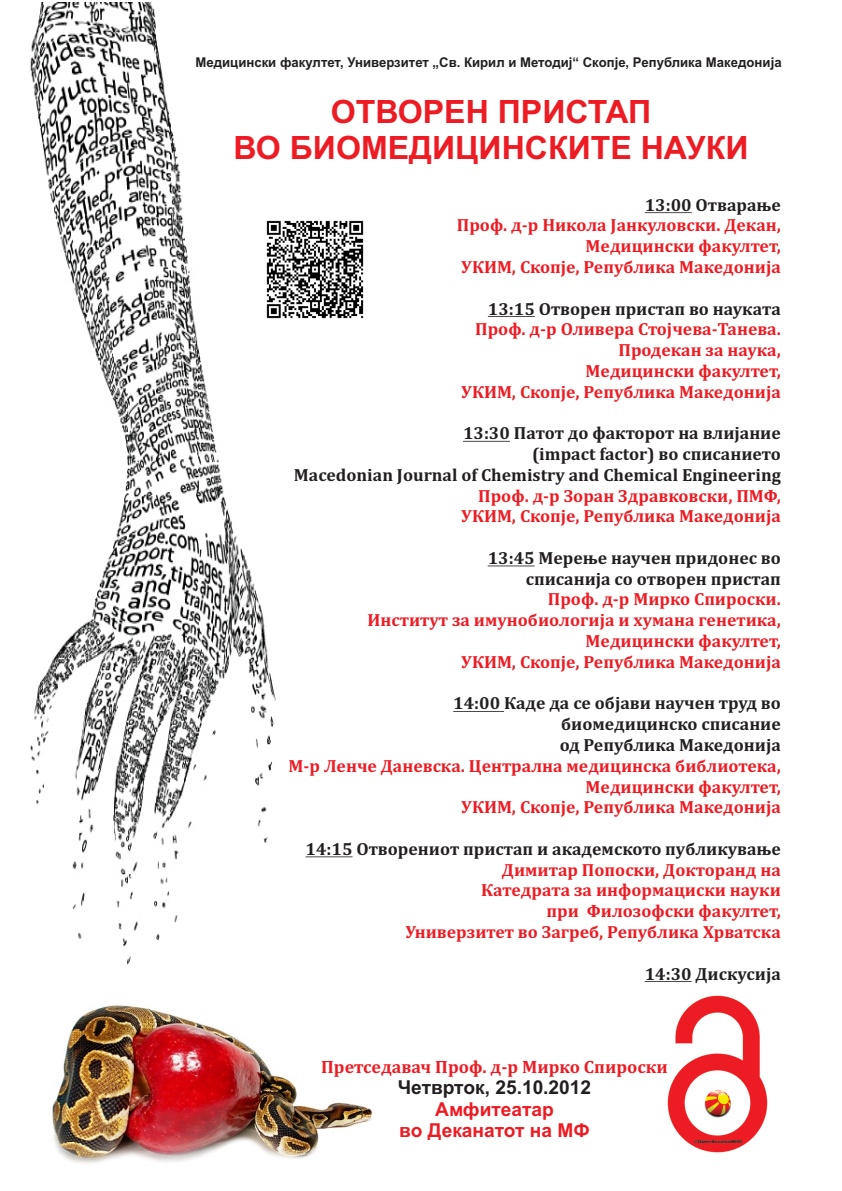
<style>
.page{position:relative;width:842px;height:1191px;background:#fff}
.page>*{position:absolute;margin:0;border:0;box-sizing:border-box;transform-origin:0 0}
.t1{font:700 32.1px/35.9px "Arial";color:#ed1c24;text-align:center}
.t2{font:700 19.2px/21.4px "Arial";color:#ed1c24;text-align:center}
.t3{font:700 19.2px "Arial";color:#231f20}
.t4{font:700 18px "Cambria";color:#ed1c24}
.t5{font:700 17.7px/20.8px "Cambria";color:#ed1c24;text-align:right}
.t6{font:700 17.7px/20.8px "Cambria";color:#231f20;text-align:right}
.t7{font:700 13.5px "Arial";color:#231f20}
</style>
<div class="page">
<img style="left:667px;top:995px;width:101px;height:158px">
<img style="left:30px;top:2px;width:246px;height:963px">
<img style="left:52px;top:1005px;width:321px;height:159px">
<hr style="left:474px;top:711px;width:30px;height:1px;background:#231f20">
<svg style="left:645px;top:212px;width:47px;height:1px"></svg>
<svg style="left:488px;top:316px;width:47px;height:1px"></svg>
<svg style="left:463px;top:441px;width:47px;height:1px"></svg>
<svg style="left:488px;top:565px;width:47px;height:1px"></svg>
<svg style="left:453px;top:711px;width:21px;height:1px"></svg>
<svg style="left:306px;top:856px;width:47px;height:1px"></svg>
<svg style="left:645px;top:981px;width:47px;height:1px"></svg>
<img style="left:266px;top:220px;width:98px;height:99px">
<p class="t7" style="left:195px;top:57px;width:588px">Медицински факултет, Универзитет „Св. Кирил и Методиј“ Скопје, Република Македонија</p>
<h1 class="t1" style="left:234px;top:97px;width:516px">ОТВОРЕН ПРИСТАП<br>ВО БИОМЕДИЦИНСКИТЕ НАУКИ</h1>
<p class="t6" style="left:645px;top:195px;width:138px">13:00 Отварање</p>
<p class="t5" style="left:457px;top:216px;width:326px">Проф. д-р Никола Јанкуловски. Декан,<br>Медицински факултет,<br>УКИМ, Скопје, Република Македонија</p>
<p class="t6" style="left:488px;top:299px;width:294px">13:15 Отворен пристап во науката</p>
<p class="t5" style="left:461px;top:320px;width:321px">Проф. д-р Оливера Стојчева-Танева.<br>Продекан за наука,<br>Медицински факултет,<br>УКИМ, Скопје, Република Македонија</p>
<p class="t6" style="left:294px;top:424px;width:489px">13:30 Патот до факторот на влијание<br>(impact factor) во списанието<br>Macedonian Journal of Chemistry and Chemical Engineering</p>
<p class="t5" style="left:461px;top:486px;width:321px">Проф. д-р Зоран Здравковски, ПМФ,<br>УКИМ, Скопје, Република Македонија</p>
<p class="t6" style="left:488px;top:548px;width:295px">13:45 Мерење научен придонес во списанија со отворен пристап</p>
<p class="t5" style="left:368px;top:590px;width:415px">Проф. д-р Мирко Спироски.<br>Институт за имунобиологија и хумана генетика, Медицински факултет,<br>УКИМ, Скопје, Република Македонија</p>
<p class="t6" style="left:560px;top:694px;width:223px;text-align:justify;text-indent:-107px">14:00 Каде да се објави научен труд во биомедицинско списание од Република Македонија</p>
<p class="t5" style="left:289px;top:756px;width:494px">М-р Ленче Даневска. Централна медицинска библиотека,<br>Медицински факултет,<br>УКИМ, Скопје, Република Македонија</p>
<p class="t6" style="left:306px;top:839px;width:477px">14:15 Отворениот пристап и академското публикување</p>
<p class="t5" style="left:406px;top:860px;width:377px">Димитар Попоски, Докторанд на<br>Катедрата за информациски науки<br>при Филозофски факултет,<br>Универзитет во Загреб, Република Хрватска</p>
<p class="t6" style="left:645px;top:964px;width:138px">14:30 Дискусија</p>
<p class="t4" style="left:321px;top:1059px;width:348px">Претседавач Проф. д-р Мирко Спироски</p>
<p class="t2" style="left:399px;top:1100px;width:192px">Амфитеатар<br>во Деканатот на МФ</p>
<p class="t3" style="left:398px;top:1080px;width:195px">Четврток, 25.10.2012</p>
</div>
